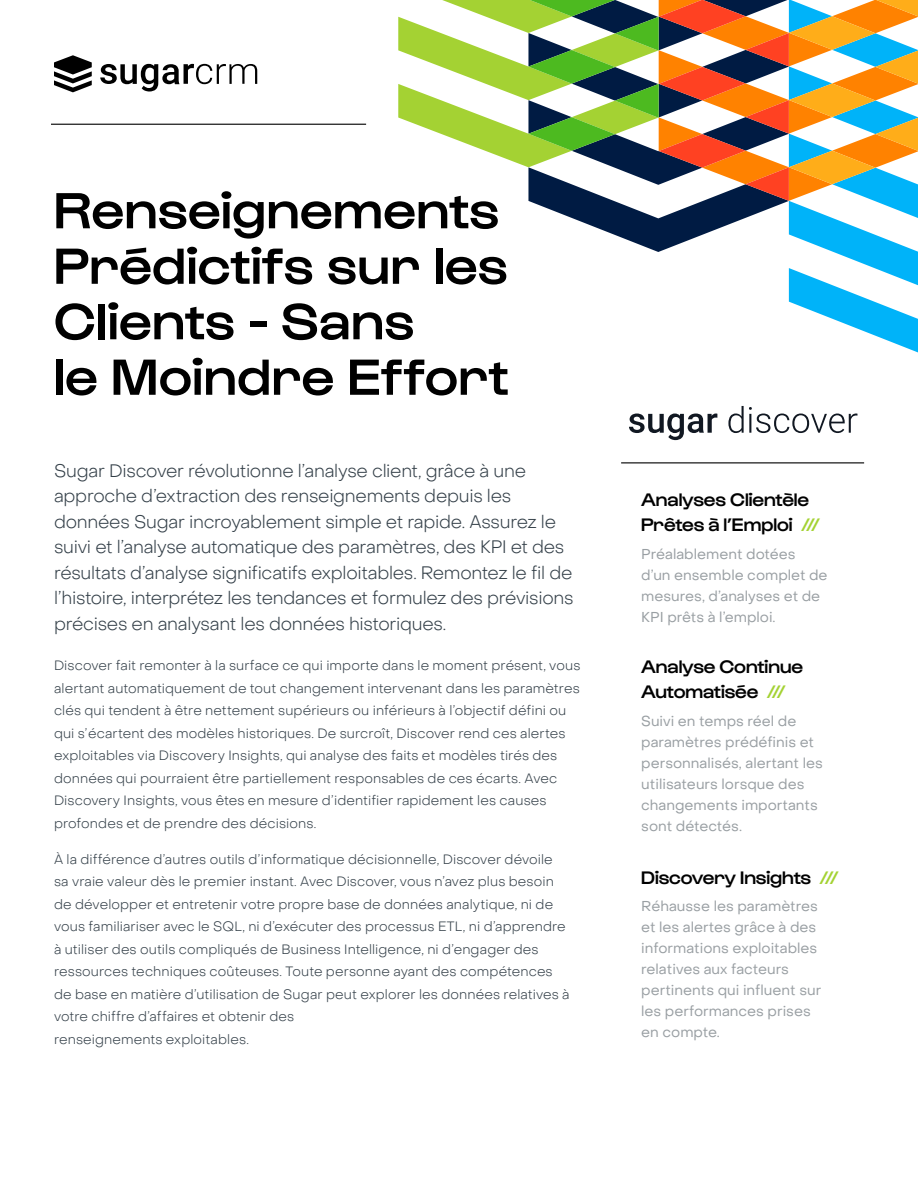
<style>
.page{position:relative;width:918px;height:1188px;background:#fff}
.page>*{position:absolute;margin:0;border:0;box-sizing:border-box;transform-origin:0 0}
.t1{font:500 52.5px/55.5px "Gustavo";letter-spacing:.01em;color:#000}
.t2{font:500 18.75px/25.5px "Gustavo";letter-spacing:-.01em;color:#000}
.t3{font:300 18px/25.5px "Object Sans";letter-spacing:-.015em;color:#333f48}
.t4{font:14.25px/21px "Object Sans";color:#999fa3}
.t5{font:300 13.5px/22.5px "Object Sans";letter-spacing:.01em;color:#333f48}
.s1{color:#a4d233}
</style>
<div class="page">
<svg style="left:398px;top:0;width:520px;height:353px"></svg>
<hr style="left:51px;top:124px;width:315px;height:1px;background:#000">
<svg style="left:54px;top:55px;width:38px;height:37px"></svg>
<svg style="left:100px;top:64px;width:157px;height:28px"></svg>
<hr style="left:621px;top:462px;width:243px;height:1px;background:#000">
<svg style="left:629px;top:414px;width:88px;height:26px"></svg>
<svg style="left:728px;top:406px;width:130px;height:27px"></svg>
<h1 class="t1" style="left:54px;top:185px;width:456px">Renseignements<br>Prédictifs sur les<br>Clients - Sans<br>le Moindre Effort</h1>
<p class="t3" style="left:54px;top:458px;width:521px">Sugar Discover révolutionne l’analyse client, grâce à une approche d’extraction des renseignements depuis les données Sugar incroyablement simple et rapide. Assurez le suivi et l’analyse automatique des paramètres, des KPI et des résultats d’analyse significatifs exploitables. Remontez le fil de l’histoire, interprétez les tendances et formulez des prévisions précises en analysant les données historiques.</p>
<p class="t5" style="left:54px;top:654px;width:528px">Discover fait remonter à la surface ce qui importe dans le moment présent, vous alertant automatiquement de tout changement intervenant dans les paramètres clés qui tendent à être nettement supérieurs ou inférieurs à l’objectif défini ou qui s’écartent des modèles historiques. De surcroît, Discover rend ces alertes exploitables via Discovery Insights, qui analyse des faits et modèles tirés des données qui pourraient être partiellement responsables de ces écarts. Avec Discovery Insights, vous êtes en mesure d’identifier rapidement les causes profondes et de prendre des décisions.</p>
<p class="t5" style="left:54px;top:848px;width:517px">À la différence d’autres outils d’informatique décisionnelle, Discover dévoile sa vraie valeur dès le premier instant. Avec Discover, vous n’avez plus besoin de développer et entretenir votre propre base de données analytique, ni de vous familiariser avec le SQL, ni d’exécuter des processus ETL, ni d’apprendre à utiliser des outils compliqués de Business Intelligence, ni d’engager des ressources techniques coûteuses. Toute personne ayant des compétences de base en matière d’utilisation de Sugar peut explorer les données relatives à votre chiffre d’affaires et obtenir des<br>renseignements exploitables.</p>
<h2 class="t2" style="left:641px;top:487px;width:181px">Analyses Clientèle<br>Prêtes à l’Emploi <span class="s1">///</span></h2>
<p class="t4" style="left:641px;top:544px;width:188px">Préalablement dotées d’un ensemble complet de mesures, d’analyses et de<br>KPI prêts à l’emploi.</p>
<h2 class="t2" style="left:641px;top:655px;width:163px">Analyse Continue<br>Automatisée <span class="s1">///</span></h2>
<p class="t4" style="left:641px;top:711px;width:183px">Suivi en temps réel de paramètres prédéfinis et personnalisés, alertant les utilisateurs lorsque des changements importants sont détectés.</p>
<h2 class="t2" style="left:641px;top:865px;width:199px">Discovery Insights <span class="s1">///</span></h2>
<p class="t4" style="left:641px;top:896px;width:182px">Réhausse les paramètres et les alertes grâce à des informations exploitables relatives aux facteurs pertinents qui influent sur les performances prises en compte.</p>
</div>
